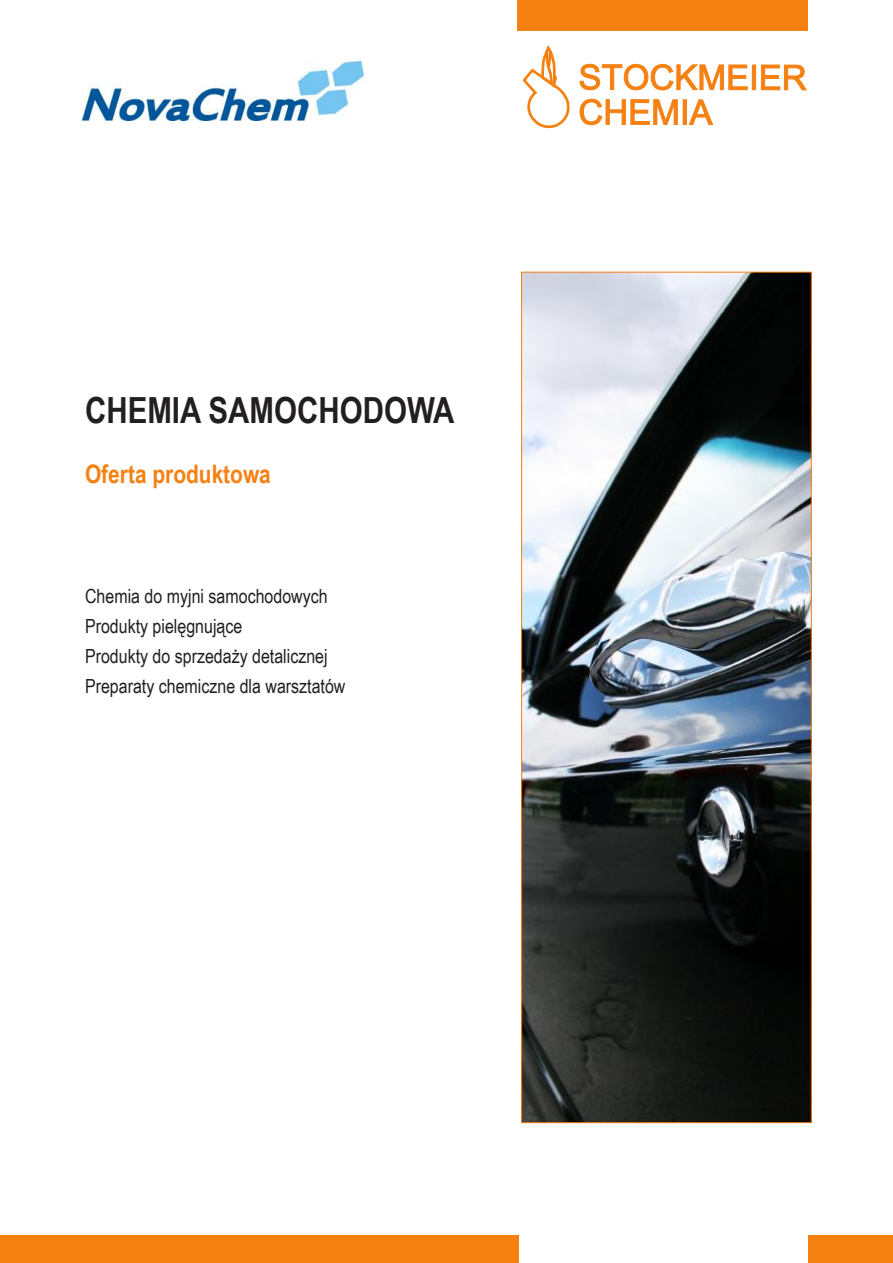
<style>
.page{position:relative;width:893px;height:1263px;background:#fff}
.page>*{position:absolute;margin:0;border:0;box-sizing:border-box;transform-origin:0 0}
.t1{font:700 36px "Arial Narrow";color:#231f20}
.t2{font:700 25.5px "Arial Narrow";color:#f58113}
.t3{font:19.5px/30px "Arial Narrow";color:#231f20}
</style>
<div class="page">
<div style="left:517px;top:0;width:290px;height:31px;background:#f58113"></div>
<div style="left:0;top:1235px;width:518px;height:28px;background:#f58113"></div>
<div style="left:808px;top:1235px;width:85px;height:28px;background:#f58113"></div>
<div style="left:752px;top:65px;width:4px;height:25px;border:1px solid #f58113"></div>
<svg style="left:760px;top:64px;width:47px;height:27px"></svg>
<svg style="left:522px;top:45px;width:226px;height:84px"></svg>
<img style="left:523px;top:274px;width:287px;height:847px">
<img style="left:82px;top:61px;width:281px;height:59px">
<h1 class="t1" style="left:85px;top:383px;width:371px">CHEMIA SAMOCHODOWA</h1>
<h2 class="t2" style="left:85px;top:455px;width:187px">Oferta produktowa</h2>
<p class="t3" style="left:85px;top:581px;width:262px">Chemia do myjni samochodowych<br>Produkty pielęgnujące<br>Produkty do sprzedaży detalicznej<br>Preparaty chemiczne dla warsztatów</p>
</div>
